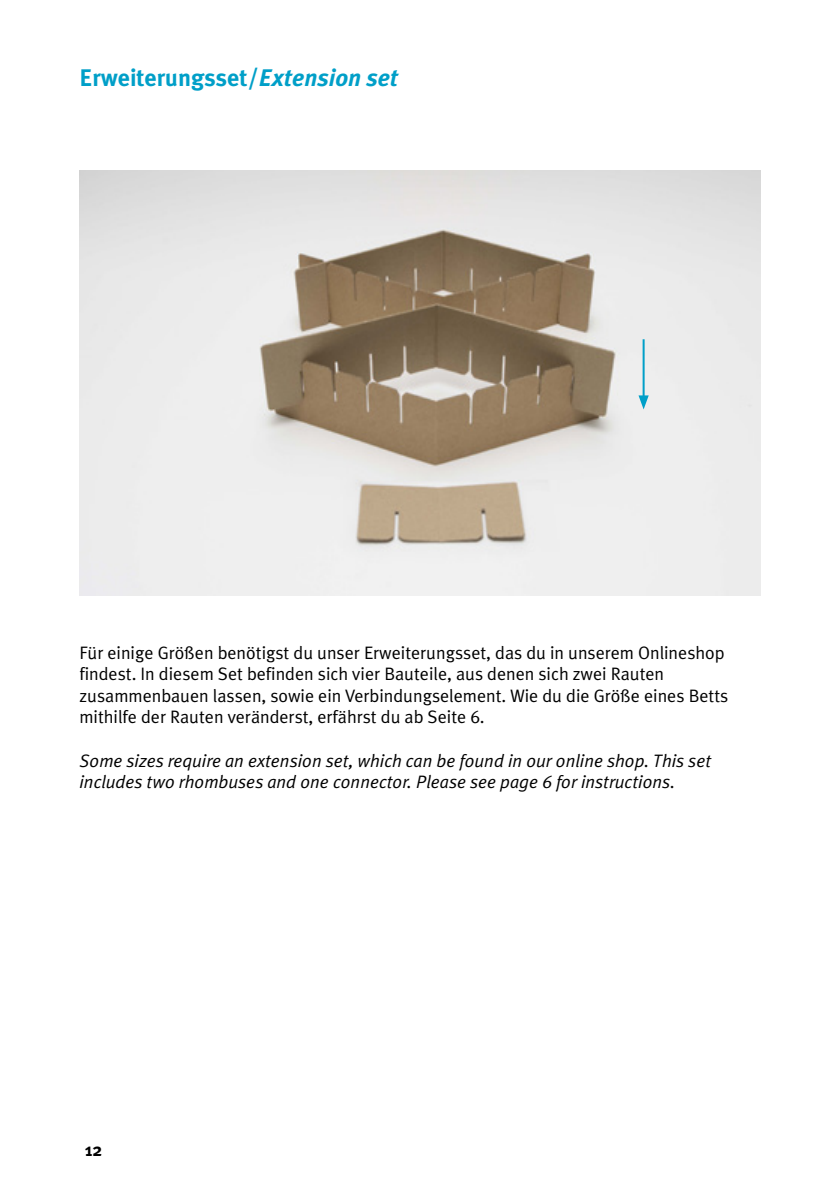
<style>
.page{position:relative;width:840px;height:1191px;background:#fff}
.page>*{position:absolute;margin:0;border:0;box-sizing:border-box;transform-origin:0 0}
.t1{font:700 24px "Meta Plus";color:#009fc8}
.t2{font:18px/21.6px "Meta Plus";color:#000}
.t3{font:italic 18px/21.6px "Meta Plus";color:#000}
.t4{font:700 18px "Meta Plus";color:#000}
.s1{font-style:italic}
</style>
<div class="page">
<img style="left:79px;top:170px;width:681px;height:425px">
<hr style="left:642px;top:339px;width:2px;height:59px;background:#009fc8">
<svg style="left:638px;top:395px;width:10px;height:14px"></svg>
<h1 class="t1" style="left:79px;top:64px;width:320px">Erweiterungsset/<span class="s1">Extension set</span></h1>
<p class="t2" style="left:79px;top:641px;width:650px">Für einige Größen benötigst du unser Erweiterungsset, das du in unserem Onlineshop findest. In diesem Set befinden sich vier Bauteile, aus denen sich zwei Rauten zusammenbauen lassen, sowie ein Verbindungselement. Wie du die Größe eines Betts mithilfe der Rauten veränderst, erfährst du ab Seite 6.</p>
<p class="t3" style="left:79px;top:749px;width:632px">Some sizes require an extension set, which can be found in our online shop. This set includes two rhombuses and one connector. Please see page 6 for instructions.</p>
<p class="t4" style="left:85px;top:1139px;width:19px">12</p>
</div>
